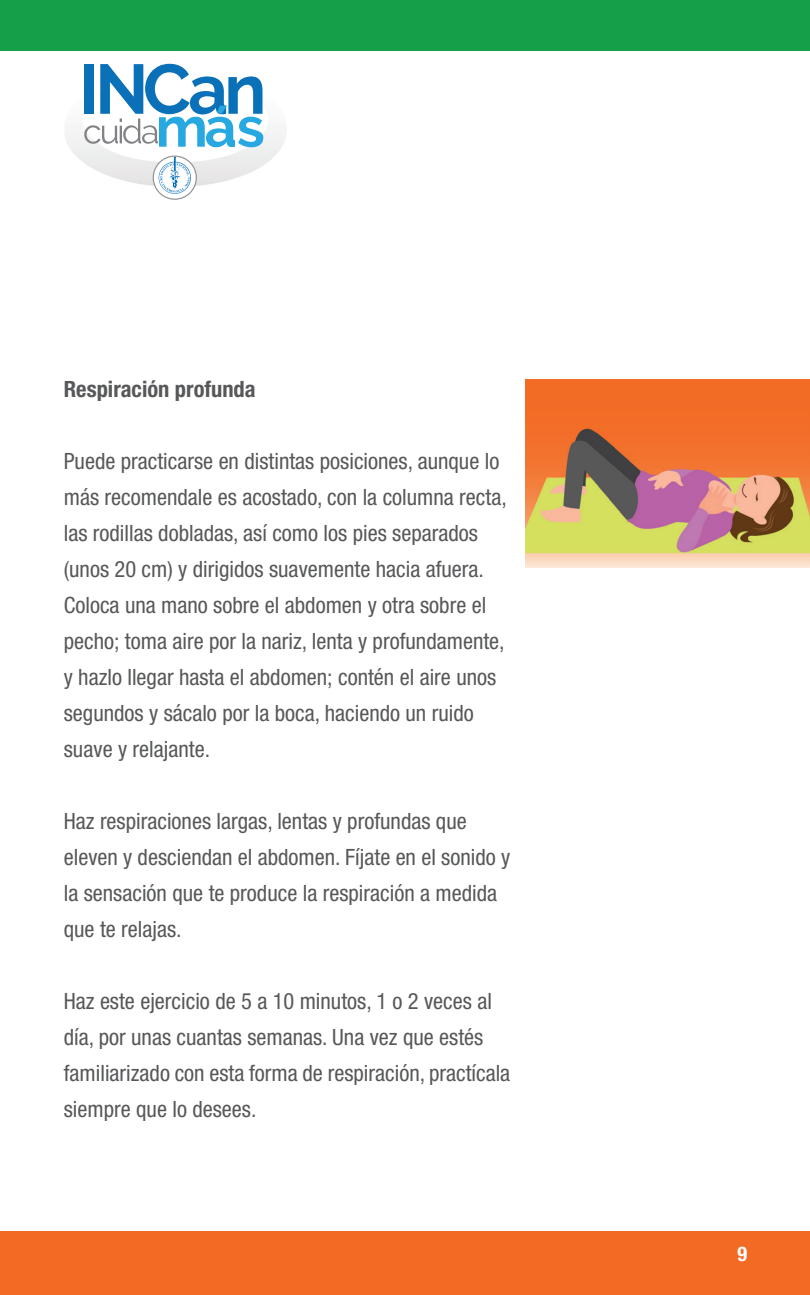
<style>
.page{position:relative;width:810px;height:1295px;background:#fff}
.page>*{position:absolute;margin:0;border:0;box-sizing:border-box;transform-origin:0 0}
.t1{font:condensed 22.5px/36px "Helvetica Neue";color:#57585a}
.t2{font:700 condensed 22.5px "Helvetica Neue";color:#57585a}
.t3{font:700 condensed 20.25px "Helvetica Neue";color:#fff}
</style>
<div class="page">
<div style="left:0;top:1231px;width:810px;height:64px;background:#f36a25"></div>
<div style="left:0;top:0;width:810px;height:51px;background:#169f49"></div>
<img style="left:65px;top:129px;width:222px;height:57px">
<svg style="left:84px;top:64px;width:179px;height:83px"></svg>
<svg style="left:153px;top:153px;width:44px;height:47px"></svg>
<img style="left:526px;top:379px;width:284px;height:188px">
<p class="t2" style="left:64px;top:376px;width:193px">Respiración profunda</p>
<p class="t1" style="left:64px;top:443px;width:444px">Puede practicarse en distintas posiciones, aunque lo más recomendale es acostado, con la columna recta, las rodillas dobladas, así como los pies separados (unos 20 cm) y dirigidos suavemente hacia afuera.<br>Coloca una mano sobre el abdomen y otra sobre el pecho; toma aire por la nariz, lenta y profundamente, y hazlo llegar hasta el abdomen; contén el aire unos segundos y sácalo por la boca, haciendo un ruido suave y relajante.</p>
<p class="t1" style="left:64px;top:803px;width:448px">Haz respiraciones largas, lentas y profundas que eleven y desciendan el abdomen. Fíjate en el sonido y la sensación que te produce la respiración a medida que te relajas.</p>
<p class="t1" style="left:64px;top:983px;width:448px">Haz este ejercicio de 5 a 10 minutos, 1 o 2 veces al día, por unas cuantas semanas. Una vez que estés familiarizado con esta forma de respiración, practícala siempre que lo desees.</p>
<p class="t3" style="left:737px;top:1241px;width:11px">9</p>
</div>
